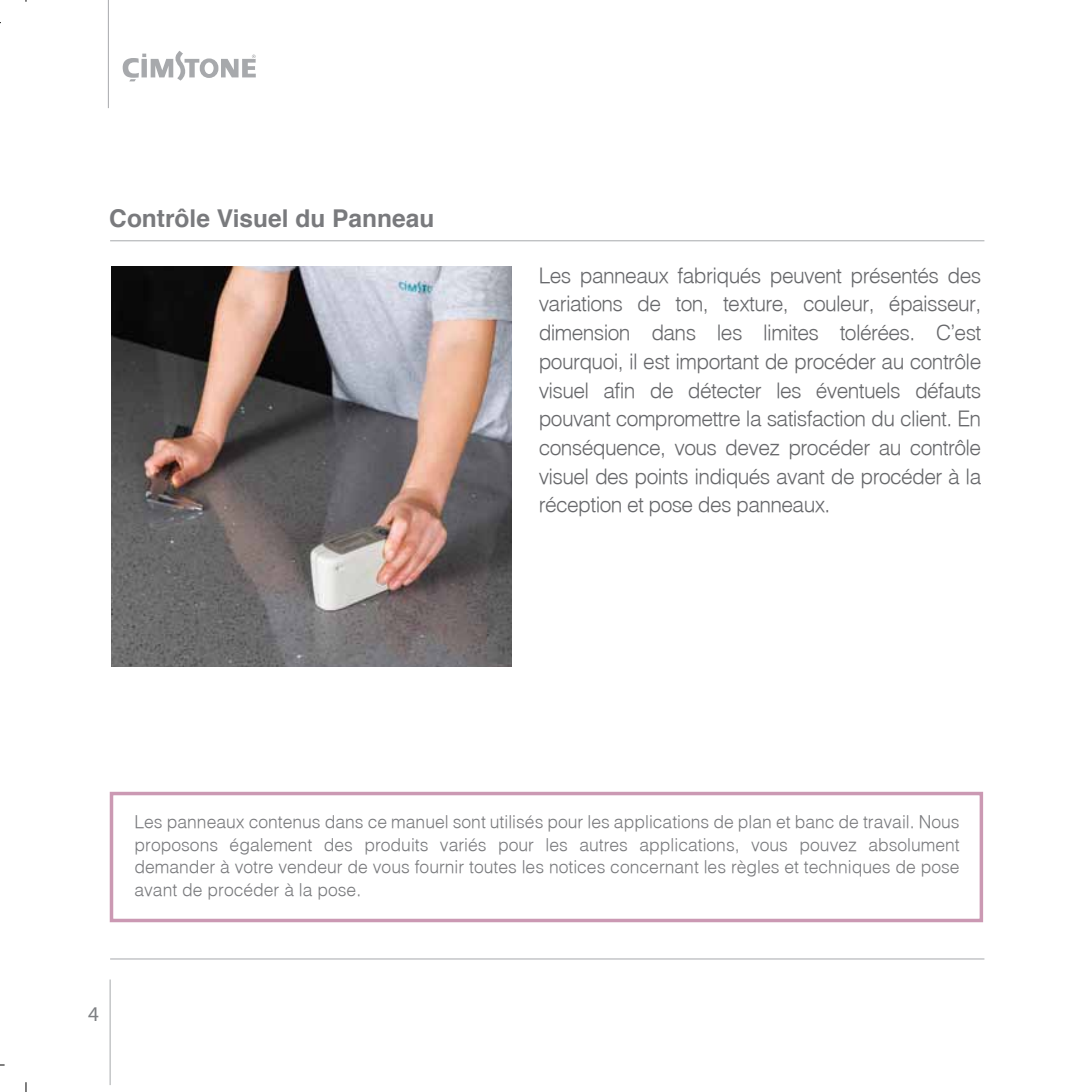
<style>
.page{position:relative;width:1067px;height:1092px;background:#fff}
.page>*{position:absolute;margin:0;border:0;box-sizing:border-box;transform-origin:0 0}
.t1{font:700 24.5px "Helvetica";color:#797a7d}
.t2{font:21px/28.7px "Helvetica Light FH";letter-spacing:-.03em;color:#67686b;text-align:justify}
.t3{font:21px "Myriad Pro";color:#7e8083}
.t4{font:300 17.5px/22.8px "Helvetica";color:#797a7d;text-align:justify}
</style>
<div class="page">
<hr style="left:108px;top:0;width:1px;height:108px;background:#a7a9ac">
<hr style="left:110px;top:979px;width:1px;height:105px;background:#a7a9ac">
<img style="left:111px;top:267px;width:400px;height:399px">
<svg style="left:123px;top:51px;width:133px;height:30px"></svg>
<hr style="left:110px;top:240px;width:874px;height:1px;background:#a7a9ac">
<hr style="left:110px;top:958px;width:874px;height:1px;background:#a7a9ac">
<div style="left:110px;top:791px;width:873px;height:131px;border:4px solid #cb99b3"></div>
<p class="t1" style="left:109px;top:202px;width:326px">Contrôle Visuel du Panneau</p>
<p class="t2" style="left:539px;top:260px;width:444px">Les panneaux fabriqués peuvent présentés des variations de ton, texture, couleur, épaisseur, dimension dans les limites tolérées. C’est pourquoi, il est important de procéder au contrôle visuel afin de détecter les éventuels défauts pouvant compromettre la satisfaction du client. En conséquence, vous devez procéder au contrôle visuel des points indiqués avant de procéder à la réception et pose des panneaux.</p>
<p class="t4" style="left:134px;top:809px;width:826px">Les panneaux contenus dans ce manuel sont utilisés pour les applications de plan et banc de travail. Nous proposons également des produits variés pour les autres applications, vous pouvez absolument demander à votre vendeur de vous fournir toutes les notices concernant les règles et techniques de pose avant de procéder à la pose.</p>
<p class="t3" style="left:88px;top:1000px;width:12px">4</p>
</div>
